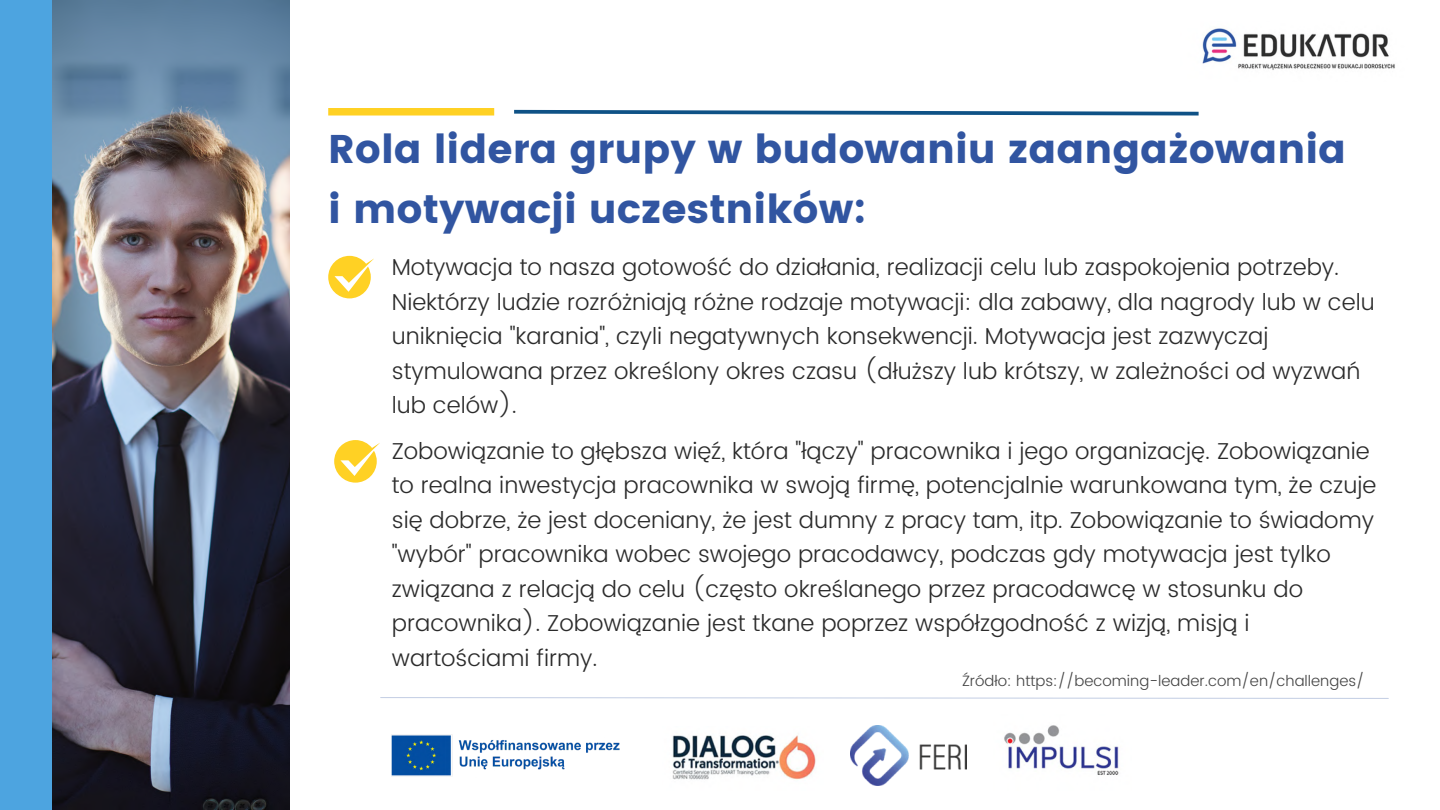
<style>
.page{position:relative;width:1440px;height:810px;background:#4da4e0}
.page>*{position:absolute;margin:0;border:0;box-sizing:border-box;transform-origin:0 0}
.t1{font:40px "Poppins";color:#3155a1}
.t2{font:300 23px/34.5px "Poppins";color:#2b2b2b}
.t3{font:300 15px "Poppins";color:#444}
</style>
<div class="page">
<div style="left:290px;top:0;width:1150px;height:810px;background:#fff"></div>
<svg style="left:380px;top:697px;width:1009px;height:2px"></svg>
<img style="left:1202px;top:28px;width:193px;height:42px">
<svg style="left:328px;top:256px;width:46px;height:42px"></svg>
<img style="left:52px;top:0;width:238px;height:810px">
<svg style="left:514px;top:109px;width:685px;height:7px"></svg>
<div style="left:328px;top:108px;width:166px;height:8px;background:#ffd124"></div>
<svg style="left:334px;top:440px;width:46px;height:43px"></svg>
<img style="left:672px;top:735px;width:144px;height:45px">
<img style="left:1004px;top:725px;width:115px;height:50px">
<img style="left:851px;top:725px;width:115px;height:61px">
<img style="left:392px;top:734px;width:228px;height:43px">
<p class="t1" style="left:328px;top:125px;width:1020px">Rola lidera grupy w budowaniu zaangażowania</p>
<p class="t1" style="left:328px;top:185px;width:539px">i motywacji uczestników:</p>
<p class="t2" style="left:392px;top:250px;width:984px">Motywacja to nasza gotowość do działania, realizacji celu lub zaspokojenia potrzeby.<br>Niektórzy ludzie rozróżniają różne rodzaje motywacji: dla zabawy, dla nagrody lub w celu uniknięcia "karania", czyli negatywnych konsekwencji. Motywacja jest zazwyczaj stymulowana przez określony okres czasu (dłuższy lub krótszy, w zależności od wyzwań lub celów).</p>
<p class="t2" style="left:392px;top:434px;width:986px">Zobowiązanie to głębsza więź, która "łączy" pracownika i jego organizację. Zobowiązanie to realna inwestycja pracownika w swoją firmę, potencjalnie warunkowana tym, że czuje się dobrze, że jest doceniany, że jest dumny z pracy tam, itp. Zobowiązanie to świadomy "wybór" pracownika wobec swojego pracodawcy, podczas gdy motywacja jest tylko związana z relacją do celu (często określanego przez pracodawcę w stosunku do pracownika). Zobowiązanie jest tkane poprzez współzgodność z wizją, misją i wartościami firmy.</p>
<p class="t3" style="left:962px;top:672px;width:404px">Źródło: https://becoming-leader.com/en/challenges/</p>
</div>
